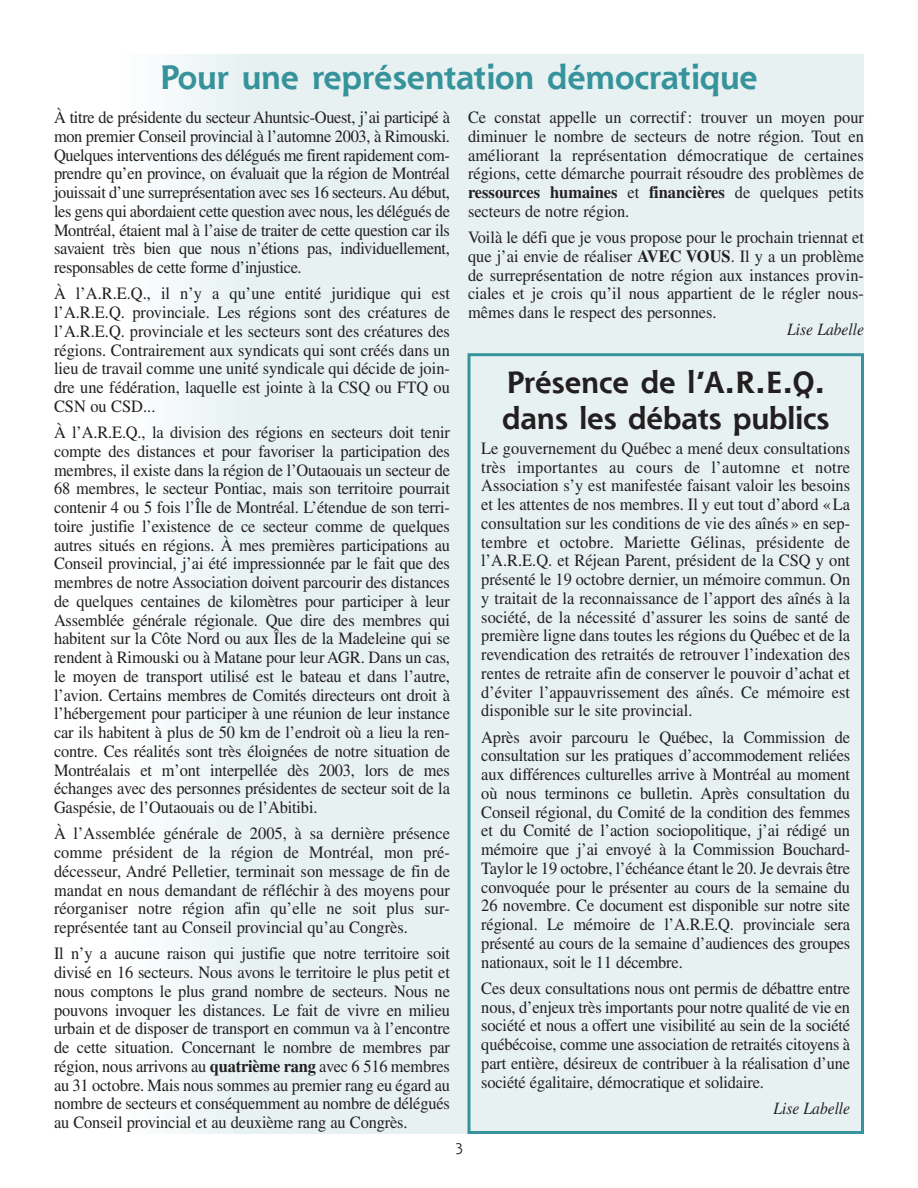
<style>
.page{position:relative;width:918px;height:1188px;background:#fff}
.page>*{position:absolute;margin:0;border:0;box-sizing:border-box;transform-origin:0 0}
.t1{font:700 33px "Shannon";color:#37939b}
.t2{font:700 30px/36px "Shannon";color:#231f20}
.t3{font:17.25px/18.8px "Times";letter-spacing:-.01em;color:#231f20;text-align:justify;scale:.95 1}
.t4{font:italic 17.25px "Times";color:#231f20;scale:.9 1}
.t5{font:15px "Shannon";color:#231f20}
.s1{font-weight:700}
</style>
<div class="page">
<div style="left:124px;top:54px;width:26px;height:1080px;background:#fbfdfd"></div>
<div style="left:149px;top:54px;width:27px;height:1080px;background:#f7fbfb"></div>
<div style="left:175px;top:54px;width:26px;height:1080px;background:#f2f7f8"></div>
<div style="left:200px;top:54px;width:27px;height:1080px;background:#edf5f6"></div>
<div style="left:226px;top:54px;width:26px;height:1080px;background:#e8f2f3"></div>
<div style="left:243px;top:54px;width:16px;height:1080px;background:#e7f1f2"></div>
<div style="left:258px;top:54px;width:606px;height:1080px;background:#e7f1f2"></div>
<div style="left:468px;top:353px;width:396px;height:781px;border:3px solid #37939b"></div>
<h1 class="t1" style="left:160px;top:63px;width:600px">Pour une représentation démocratique</h1>
<p class="t3" style="left:54px;top:110px;width:418px">À titre de présidente du secteur Ahuntsic-Ouest, j’ai participé à mon premier Conseil provincial à l’automne 2003, à Rimouski.<br>Quelques interventions des délégués me firent rapidement com&shy;prendre qu’en province, on évaluait que la région de Montréal jouissait d’une surreprésentation avec ses 16 secteurs. Au début, les gens qui abordaient cette question avec nous, les délégués de Montréal, étaient mal à l’aise de traiter de cette question car ils savaient très bien que nous n’étions pas, individuellement, responsables de cette forme d’injustice.</p>
<p class="t3" style="left:54px;top:286px;width:418px">À l’A.R.E.Q., il n’y a qu’une entité juridique qui est l’A.R.E.Q. provinciale. Les régions sont des créatures de l’A.R.E.Q. provinciale et les secteurs sont des créatures des régions. Contrairement aux syndicats qui sont créés dans un lieu de travail comme une unité syndicale qui décide de join&shy;dre une fédération, laquelle est jointe à la CSQ ou FTQ ou CSN ou CSD...</p>
<p class="t3" style="left:54px;top:425px;width:418px">À l’A.R.E.Q., la division des régions en secteurs doit tenir compte des distances et pour favoriser la participation des membres, il existe dans la région de l’Outaouais un secteur de 68 membres, le secteur Pontiac, mais son territoire pourrait contenir 4 ou 5 fois l’Île de Montréal. L’étendue de son terri&shy;toire justifie l’existence de ce secteur comme de quelques autres situés en régions. À mes premières participations au Conseil provincial, j’ai été impressionnée par le fait que des membres de notre Association doivent parcourir des distances de quelques centaines de kilomètres pour participer à leur Assemblée générale régionale. Que dire des membres qui habitent sur la Côte Nord ou aux Îles de la Madeleine qui se rendent à Rimouski ou à Matane pour leur AGR. Dans un cas, le moyen de transport utilisé est le bateau et dans l’autre, l’avion. Certains membres de Comités directeurs ont droit à l’hébergement pour participer à une réunion de leur instance car ils habitent à plus de 50 km de l’endroit où a lieu la ren&shy;contre. Ces réalités sont très éloignées de notre situation de Montréalais et m’ont interpellée dès 2003, lors de mes échanges avec des personnes présidentes de secteur soit de la Gaspésie, de l’Outaouais ou de l’Abitibi.</p>
<p class="t3" style="left:54px;top:826px;width:418px">À l’Assemblée générale de 2005, à sa dernière présence comme président de la région de Montréal, mon pré&shy;décesseur, André Pelletier, terminait son message de fin de mandat en nous demandant de réfléchir à des moyens pour réorganiser notre région afin qu’elle ne soit plus sur&shy;représentée tant au Conseil provincial qu’au Congrès.</p>
<p class="t3" style="left:54px;top:946px;width:418px">Il n’y a aucune raison qui justifie que notre territoire soit divisé en 16 secteurs. Nous avons le territoire le plus petit et nous comptons le plus grand nombre de secteurs. Nous ne pouvons invoquer les distances. Le fait de vivre en milieu urbain et de disposer de transport en commun va à l’encontre de cette situation. Concernant le nombre de membres par région, nous arrivons au <span class="s1">quatrième rang</span> avec 6 516 membres au 31 octobre. Mais nous sommes au premier rang eu égard au nombre de secteurs et conséquemment au nombre de délégués au Conseil provincial et au deuxième rang au Congrès.</p>
<p class="t3" style="left:468px;top:110px;width:418px">Ce constat appelle un correctif : trouver un moyen pour diminuer le nombre de secteurs de notre région. Tout en améliorant la représentation démocratique de certaines régions, cette démarche pourrait résoudre des problèmes de <span class="s1">ressources humaines</span> et <span class="s1">financières</span> de quelques petits secteurs de notre région.</p>
<p class="t3" style="left:468px;top:230px;width:418px">Voilà le défi que je vous propose pour le prochain triennat et que j’ai envie de réaliser <span class="s1">AVEC VOUS</span>. Il y a un problème de surreprésentation de notre région aux instances provin&shy;ciales et je crois qu’il nous appartient de le régler nous&shy;mêmes dans le respect des personnes.</p>
<p class="t4" style="left:787px;top:323px;width:87px">Lise Labelle</p>
<h2 class="t2" style="left:502px;top:367px;width:328px">Présence de l’A.R.E.Q. dans les débats publics</h2>
<p class="t3" style="left:481px;top:440px;width:390px">Le gouvernement du Québec a mené deux consultations très importantes au cours de l’automne et notre Association s’y est manifestée faisant valoir les besoins et les attentes de nos membres. Il y eut tout d’abord « La consultation sur les conditions de vie des aînés » en sep&shy;tembre et octobre. Mariette Gélinas, présidente de l’A.R.E.Q. et Réjean Parent, président de la CSQ y ont présenté le 19 octobre dernier, un mémoire commun. On y traitait de la reconnaissance de l’apport des aînés à la société, de la nécessité d’assurer les soins de santé de première ligne dans toutes les régions du Québec et de la revendication des retraités de retrouver l’indexation des rentes de retraite afin de conserver le pouvoir d’achat et d’éviter l’appauvrissement des aînés. Ce mémoire est disponible sur le site provincial.</p>
<p class="t3" style="left:481px;top:729px;width:390px">Après avoir parcouru le Québec, la Commission de consultation sur les pratiques d’accommodement reliées aux différences culturelles arrive à Montréal au moment où nous terminons ce bulletin. Après consultation du Conseil régional, du Comité de la condition des femmes et du Comité de l’action sociopolitique, j’ai rédigé un mémoire que j’ai envoyé à la Commission Bouchard-Taylor le 19 octobre, l’échéance étant le 20. Je devrais être convoquée pour le présenter au cours de la semaine du 26 novembre. Ce document est disponible sur notre site régional. Le mémoire de l’A.R.E.Q. provinciale sera présenté au cours de la semaine d’audiences des groupes nationaux, soit le 11 décembre.</p>
<p class="t3" style="left:481px;top:980px;width:390px">Ces deux consultations nous ont permis de débattre entre nous, d’enjeux très importants pour notre qualité de vie en société et nous a offert une visibilité au sein de la société québécoise, comme une association de retraités citoyens à part entière, désireux de contribuer à la réalisation d’une société égalitaire, démocratique et solidaire.</p>
<p class="t4" style="left:773px;top:1102px;width:87px">Lise Labelle</p>
<p class="t5" style="left:455px;top:1142px;width:10px">3</p>
</div>
